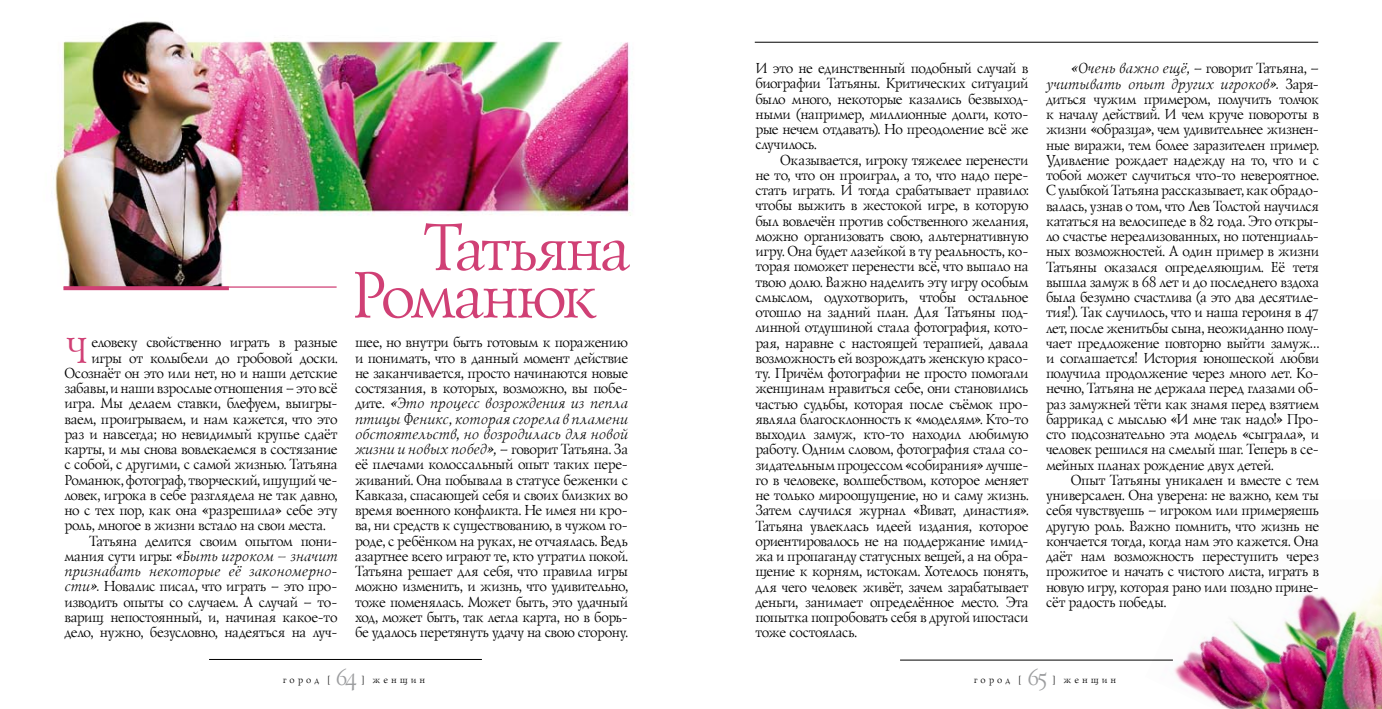
<style>
.page{position:relative;width:1382px;height:709px;background:#fff}
.page>*{position:absolute;margin:0;border:0;box-sizing:border-box;transform-origin:0 0}
.t1{font:67.5px/47.5px "Lazurski Exp Od CTT";letter-spacing:-.03em;color:#d04075;scale:.96 1}
.t2{font:37.5px "Lazurski Exp Od CTT";color:#d04075;scale:.96 1}
.t3{font:22.5px "Lazurski Exp Od CTT";color:#9c9d9f}
.t4{font:15px/15.2px "Lazurski Exp Od CTT";letter-spacing:-.005em;color:#000;text-align:justify;scale:.96 1}
.t5{font:italic 15px "Lazurski Exp Od CTT";letter-spacing:.02em;color:#000;scale:.96 1}
.t6{font:10px "Lazurski Exp Od CTT";letter-spacing:.35em;color:#000;scale:.96 1}
.s1{font-style:normal}
.s2{font-style:italic}
</style>
<div class="page">
<img style="left:1145px;top:578px;width:237px;height:131px">
<hr style="left:209px;top:659px;width:273px;height:1px;background:#000">
<hr style="left:755px;top:42px;width:563px;height:1px;background:#000">
<hr style="left:900px;top:659px;width:273px;height:1px;background:#000">
<img style="left:54px;top:21px;width:577px;height:265px">
<hr style="left:64px;top:286px;width:273px;height:2px;background:#d04075">
<svg style="left:63px;top:286px;width:166px;height:4px"></svg>
<p class="t4" style="left:91px;top:334px;width:258px">еловеку свойственно играть в разные</p>
<p class="t4" style="left:91px;top:349px;width:258px">игры от колыбели до гробовой доски.</p>
<p class="t4" style="left:64px;top:365px;width:286px">Осознаёт он это или нет, но и наши детские</p>
<p class="t4" style="left:64px;top:380px;width:286px">забавы, и наши взрослые отношения – это всё</p>
<p class="t4" style="left:64px;top:395px;width:286px">игра. Мы делаем ставки, блефуем, выигры-</p>
<p class="t4" style="left:64px;top:410px;width:286px">ваем, проигрываем, и нам кажется, что это</p>
<p class="t4" style="left:64px;top:426px;width:286px">раз и навсегда; но невидимый крупье сдаёт</p>
<p class="t4" style="left:64px;top:441px;width:286px">карты, и мы снова вовлекаемся в состязание</p>
<p class="t4" style="left:64px;top:456px;width:286px">с собой, с другими, с самой жизнью. Татьяна</p>
<p class="t4" style="left:64px;top:471px;width:286px">Романюк, фотограф, творческий, ищущий че-</p>
<p class="t4" style="left:64px;top:487px;width:286px">ловек, игрока в себе разглядела не так давно,</p>
<p class="t4" style="left:64px;top:502px;width:286px">но с тех пор, как она «разрешила» себе эту</p>
<p class="t4" style="left:64px;top:517px;width:273px">роль, многое в жизни встало на свои места.</p>
<p class="t4" style="left:89px;top:532px;width:260px">Татьяна делится своим опытом пони-</p>
<p class="t5" style="left:64px;top:546px;width:286px"><span class="s1">мания сути игры:</span> «Быть игроком – значит</p>
<p class="t5" style="left:64px;top:562px;width:286px">признавать некоторые её закономерно-</p>
<p class="t4" style="left:64px;top:578px;width:286px"><span class="s2">сти».</span> Новалис писал, что играть – это про-</p>
<p class="t4" style="left:64px;top:593px;width:286px">изводить опыты со случаем. А случай – то-</p>
<p class="t4" style="left:64px;top:608px;width:286px">варищ непостоянный, и, начиная какое-то</p>
<p class="t4" style="left:64px;top:624px;width:286px">дело, нужно, безусловно, надеяться на луч-</p>
<h2 class="t2" style="left:64px;top:325px;width:25px">Ч</h2>
<h1 class="t1" style="left:348px;top:222px;width:291px;text-indent:72px">Татьяна<br>Романюк</h1>
<p class="t4" style="left:354px;top:334px;width:286px">шее, но внутри быть готовым к поражению и понимать, что в данный момент действие не заканчивается, просто начинаются новые состязания, в которых, возможно, вы побе&shy;дите. <span class="s2">«Это процесс возрождения из пепла птицы Феникс, которая сгорела в пламени обстоятельств, но возродилась для новой жизни и новых побед»,</span> – говорит Татьяна. За её плечами колоссальный опыт таких пере&shy;живаний. Она побывала в статусе беженки с Кавказа, спасающей себя и своих близких во время военного конфликта. Не имея ни кро&shy;ва, ни средств к существованию, в чужом го&shy;роде, с ребёнком на руках, не отчаялась. Ведь азартнее всего играют те, кто утратил покой.<br>Татьяна решает для себя, что правила игры можно изменить, и жизнь, что удивительно, тоже поменялась. Может быть, это удачный ход, может быть, так легла карта, но в борь&shy;бе удалось перетянуть удачу на свою сторону.</p>
<p class="t4" style="left:755px;top:60px;width:286px">И это не единственный подобный случай в биографии Татьяны. Критических ситуаций было много, некоторые казались безвыход&shy;ными (например, миллионные долги, кото&shy;рые нечем отдавать). Но преодоление всё же случилось.</p>
<p class="t4" style="left:755px;top:151px;width:286px;text-indent:25px">Оказывается, игроку тяжелее перенести не то, что он проиграл, а то, что надо пере&shy;стать играть. И тогда срабатывает правило: чтобы выжить в жестокой игре, в которую был вовлечён против собственного желания, можно организовать свою, альтернативную игру. Она будет лазейкой в ту реальность, ко&shy;торая поможет перенести всё, что выпало на твою долю. Важно наделить эту игру особым смыслом, одухотворить, чтобы остальное отошло на задний план. Для Татьяны под&shy;линной отдушиной стала фотография, кото&shy;рая, наравне с настоящей терапией, давала возможность ей возрождать женскую красо&shy;ту. Причём фотографии не просто помогали женщинам нравиться себе, они становились частью судьбы, которая после съёмок про&shy;являла благосклонность к «моделям». Кто-то выходил замуж, кто-то находил любимую работу. Одним словом, фотография стала со&shy;зидательным процессом «собирания» лучше&shy;го в человеке, волшебством, которое меняет не только мироощущение, но и саму жизнь.<br>Затем случился журнал «Виват, династия».<br>Татьяна увлеклась идеей издания, которое ориентировалось не на поддержание имид&shy;жа и пропаганду статусных вещей, а на обра&shy;щение к корням, истокам. Хотелось понять, для чего человек живёт, зачем зарабатывает деньги, занимает определённое место. Эта попытка попробовать себя в другой ипостаси тоже состоялась.</p>
<p class="t4" style="left:1045px;top:60px;width:286px;text-indent:25px"><span class="s2">«Очень важно ещё,</span> – говорит Татьяна, – <span class="s2">учитывать опыт других игроков».</span> Заря&shy;диться чужим примером, получить толчок к началу действий. И чем круче повороты в жизни «образца», чем удивительнее жизнен&shy;ные виражи, тем более заразителен пример.<br>Удивление рождает надежду на то, что и с тобой может случиться что-то невероятное.<br>С улыбкой Татьяна рассказывает, как обрадо&shy;валась, узнав о том, что Лев Толстой научился кататься на велосипеде в 82 года. Это откры&shy;ло счастье нереализованных, но потенциаль&shy;ных возможностей. А один пример в жизни Татьяны оказался определяющим. Её тетя вышла замуж в 68 лет и до последнего вздоха была безумно счастлива (а это два десятиле&shy;тия!). Так случилось, что и наша героиня в 47 лет, после женитьбы сына, неожиданно полу&shy;чает предложение повторно выйти замуж… и соглашается! История юношеской любви получила продолжение через много лет. Ко&shy;нечно, Татьяна не держала перед глазами об&shy;раз замужней тёти как знамя перед взятием баррикад с мыслью «И мне так надо!» Про&shy;сто подсознательно эта модель «сыграла», и человек решился на смелый шаг. Теперь в се&shy;мейных планах рождение двух детей.</p>
<p class="t4" style="left:1045px;top:472px;width:286px;text-indent:25px">Опыт Татьяны уникален и вместе с тем универсален. Она уверена: не важно, кем ты себя чувствуешь – игроком или примеряешь другую роль. Важно помнить, что жизнь не кончается тогда, когда нам это кажется. Она даёт нам возможность переступить через прожитое и начать с чистого листа, играть в новую игру, которая рано или поздно прине&shy;сёт радость победы.</p>
<h3 class="t3" style="left:335px;top:662px;width:23px">64</h3>
<p class="t6" style="left:973px;top:672px;width:51px">город [</p>
<p class="t6" style="left:1052px;top:672px;width:68px">] женщин</p>
<h3 class="t3" style="left:1026px;top:662px;width:22px">65</h3>
<p class="t6" style="left:282px;top:672px;width:51px">город [</p>
<p class="t6" style="left:361px;top:672px;width:68px">] женщин</p>
</div>
